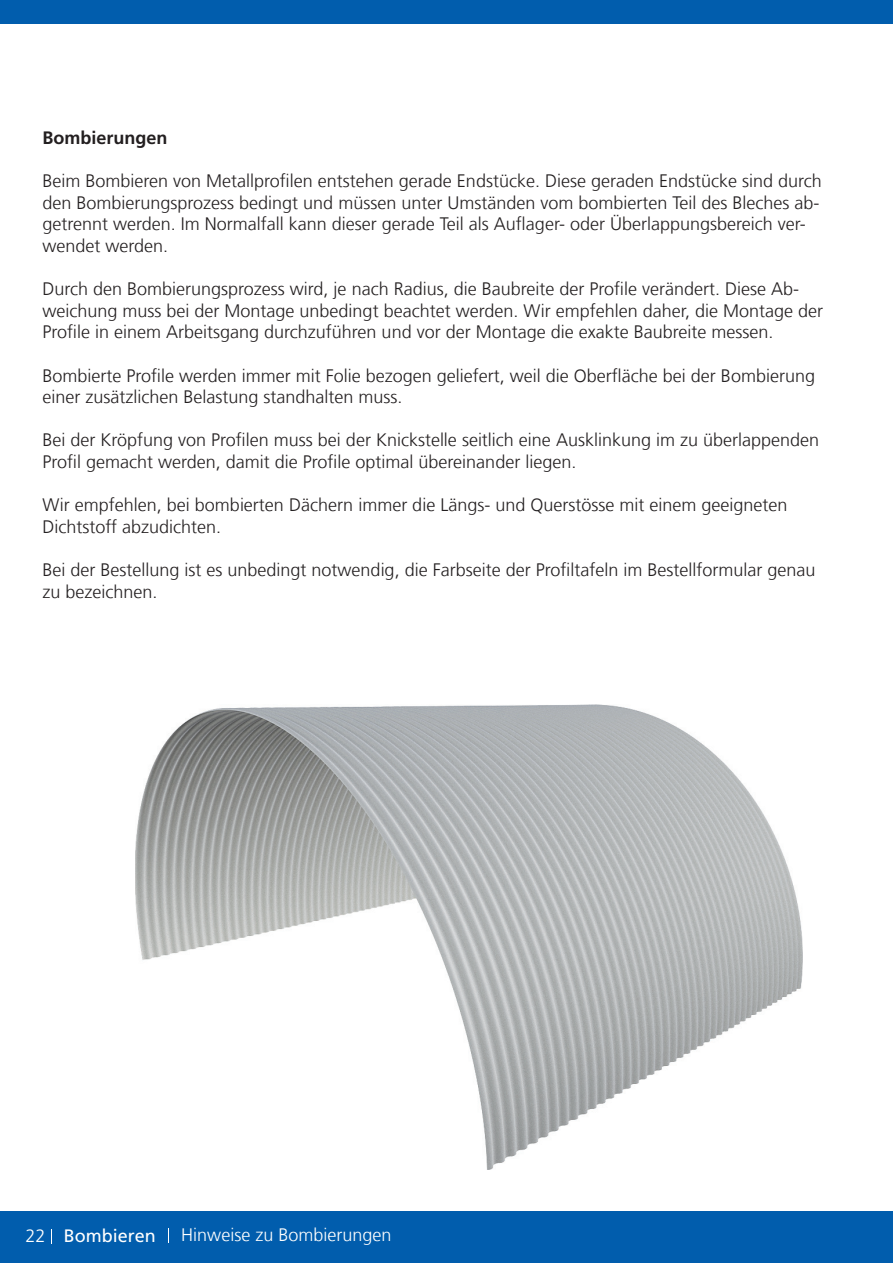
<style>
.page{position:relative;width:893px;height:1263px;background:#fff}
.page>*{position:absolute;margin:0;border:0;box-sizing:border-box;transform-origin:0 0}
.t1{font:300 18px/21.6px "Frutiger LT Com";color:#231f20}
.t2{font:300 18px "Frutiger LT Com";color:#fff}
.t3{font:700 18px "Frutiger LT Com";color:#231f20}
.t4{font:18px "Frutiger LT Com";color:#fff}
.s1{font-weight:300}
</style>
<div class="page">
<div style="left:0;top:1212px;width:893px;height:51px;background:#015dad"></div>
<div style="left:0;top:0;width:893px;height:24px;background:#015dad"></div>
<img style="left:135px;top:705px;width:668px;height:464px">
<svg style="left:51px;top:1229px;width:1px;height:14px"></svg>
<svg style="left:168px;top:1229px;width:1px;height:14px"></svg>
<p class="t3" style="left:43px;top:127px;width:127px">Bombierungen</p>
<p class="t1" style="left:43px;top:170px;width:781px">Beim Bombieren von Metallprofilen entstehen gerade Endstücke. Diese geraden Endstücke sind durch den Bombierungsprozess bedingt und müssen unter Umständen vom bombierten Teil des Bleches ab&shy;getrennt werden. Im Normalfall kann dieser gerade Teil als Auflager- oder Überlappungsbereich ver&shy;wendet werden.</p>
<p class="t1" style="left:43px;top:278px;width:782px">Durch den Bombierungsprozess wird, je nach Radius, die Baubreite der Profile verändert. Diese Ab&shy;weichung muss bei der Montage unbedingt beachtet werden. Wir empfehlen daher, die Montage der<br>Profile in einem Arbeitsgang durchzuführen und vor der Montage die exakte Baubreite messen.</p>
<p class="t1" style="left:43px;top:365px;width:774px">Bombierte Profile werden immer mit Folie bezogen geliefert, weil die Oberfläche bei der Bombierung einer zusätzlichen Belastung standhalten muss.</p>
<p class="t1" style="left:43px;top:429px;width:778px">Bei der Kröpfung von Profilen muss bei der Knickstelle seitlich eine Ausklinkung im zu überlappenden<br>Profil gemacht werden, damit die Profile optimal übereinander liegen.</p>
<p class="t1" style="left:43px;top:494px;width:746px">Wir empfehlen, bei bombierten Dächern immer die Längs- und Querstösse mit einem geeigneten<br>Dichtstoff abzudichten.</p>
<p class="t1" style="left:43px;top:559px;width:774px">Bei der Bestellung ist es unbedingt notwendig, die Farbseite der Profiltafeln im Bestellformular genau zu bezeichnen.</p>
<p class="t4" style="left:26px;top:1225px;width:132px"><span class="s1">22</span> Bombieren</p>
<p class="t2" style="left:181px;top:1224px;width:212px">Hinweise zu Bombierungen</p>
</div>
